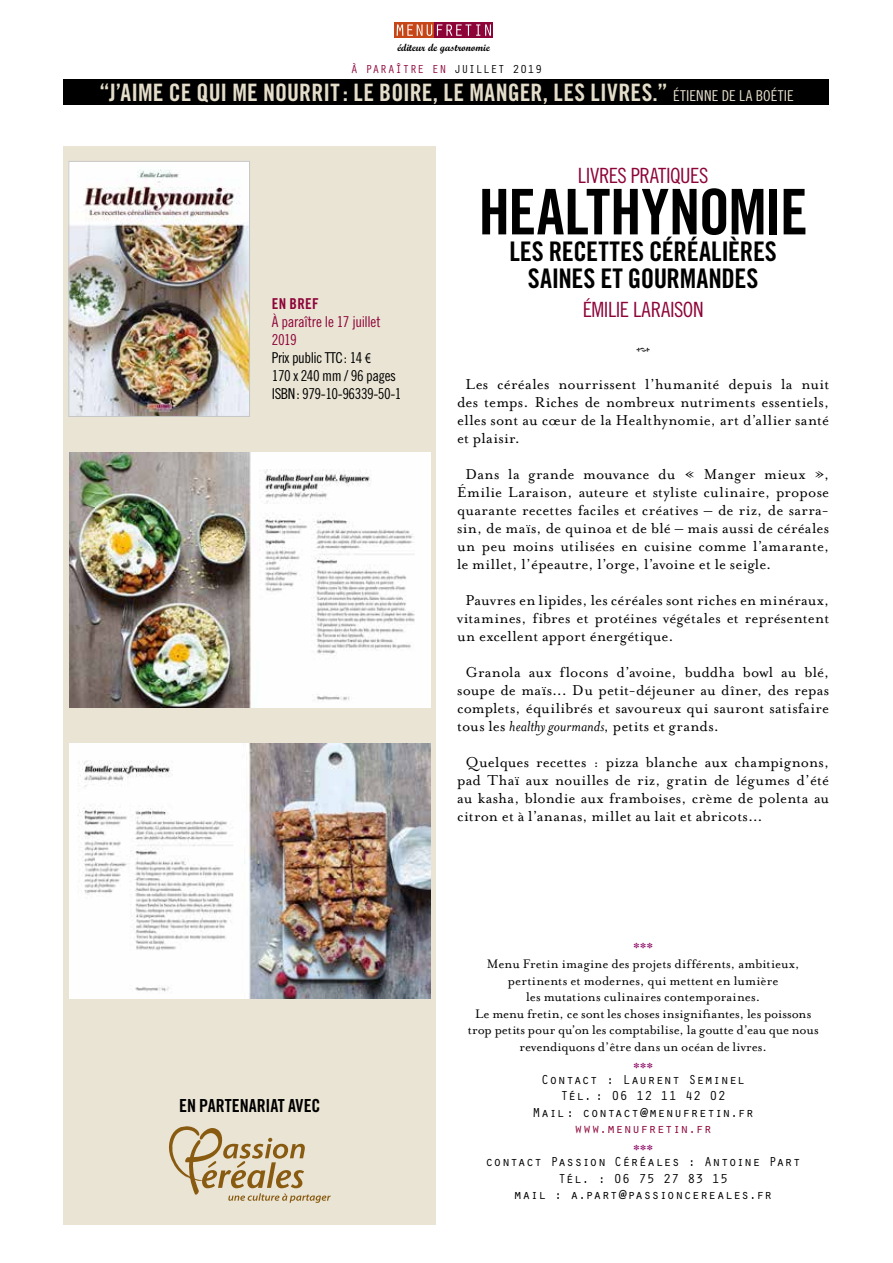
<style>
.page{position:relative;width:893px;height:1263px;background:#fff}
.page>*{position:absolute;margin:0;border:0;box-sizing:border-box;transform-origin:0 0}
.t1{font:63px "Trade Gothic Bold Cond Twenty";letter-spacing:-.025em;color:#000}
.t2{font:27px/27px "Trade Gothic Bold Cond Twenty";letter-spacing:-.01em;color:#000;text-align:center}
.t3{font:24px "Trade Gothic Bold Cond Twenty";letter-spacing:.01em;color:#e4ddca}
.t4{font:21px "Trade Gothic Cond Eighteen";letter-spacing:-.02em;color:#8d0439}
.t5{font:18px "Trade Gothic Bold Cond Twenty";letter-spacing:-.01em;color:#000}
.t6{font:16.5px/18px "Mrs Eaves Roman";letter-spacing:.015em;color:#000;text-align:justify}
.t7{font:15px/18px "Trade Gothic Cond Eighteen";letter-spacing:-.03em;color:#000}
.t8{font:15px "Mrs Eaves Roman";color:#8f0d69}
.t9{font:15px "Trade Gothic Bold Cond Twenty";letter-spacing:.02em;color:#8d0439}
.t10{font:15px "Mrs Eaves Fractions";color:#000}
.t11{font:14.25px/16.5px "Mrs Eaves Roman";letter-spacing:.005em;color:#000;text-align:center}
.t12{font:13.5px/16.5px "Orator";letter-spacing:.005em;color:#000;text-align:center}
.t13{font:13.5px "Orator";letter-spacing:.015em;color:#8d0439}
.t14{font:12px "Orator";letter-spacing:.02em;color:#8d0439}
.t15{font:700 10.5px "Script";color:#000}
.s1{font-family:"Trade Gothic Cond Eighteen";font-size:15px}
.s2{color:#000}
.s3{color:#8d0439}
.s4{font-family:"Myriad Pro"}
.s5{font-family:"Mrs Eaves";font-style:italic}
</style>
<div class="page">
<div style="left:64px;top:146px;width:372px;height:1078px;background:#eae4d4"></div>
<div style="left:394px;top:22px;width:41px;height:16px;background:#c64617"></div>
<div style="left:435px;top:22px;width:58px;height:16px;background:#8d0439"></div>
<svg style="left:397px;top:24px;width:94px;height:12px"></svg>
<div style="left:64px;top:79px;width:765px;height:26px;background:#000"></div>
<img style="left:71px;top:163px;width:177px;height:252px">
<div style="left:69px;top:161px;width:181px;height:256px;border:1px solid #c6c6c6"></div>
<img style="left:69px;top:452px;width:362px;height:256px">
<img style="left:69px;top:743px;width:362px;height:256px">
<svg style="left:169px;top:1126px;width:162px;height:77px"></svg>
<p class="t15" style="left:397px;top:41px;width:94px">éditeur de gastronomie</p>
<h3 class="t3" style="left:99px;top:78px;width:696px">“J’AIME CE QUI ME NOURRIT: LE BOIRE, LE MANGER, LES LIVRES.” <span class="s1">ÉTIENNE DE LA BOÉTIE</span></h3>
<p class="t14" style="left:351px;top:61px;width:193px">À PARAÎTRE EN <span class="s2">JUILLET 2019</span></p>
<p class="t9" style="left:272px;top:294px;width:48px">EN BREF</p>
<p class="t7" style="left:272px;top:312px;width:131px"><span class="s3">À paraître le 17 juillet<br>2019<br></span>Prix public TTC: 14 <span class="s4">€<br></span>170 x 240 mm / 96 pages<br>ISBN: 979-10-96339-50-1</p>
<p class="t5" style="left:179px;top:1095px;width:143px">EN PARTENARIAT AVEC</p>
<p class="t4" style="left:578px;top:163px;width:132px">LIVRES PRATIQUES</p>
<h1 class="t1" style="left:478px;top:174px;width:331px">HEALTHYNOMIE</h1>
<h2 class="t2" style="left:509px;top:238px;width:269px">LES RECETTES CÉRÉALIÈRES<br>SAINES ET GOURMANDES</h2>
<p class="t4" style="left:583px;top:297px;width:122px">ÉMILIE LARAISON</p>
<p class="t10" style="left:636px;top:341px;width:16px">A</p>
<p class="t6" style="left:457px;top:375px;width:374px;text-indent:8px">Les céréales nourrissent l’humanité depuis la nuit des temps. Riches de nombreux nutriments essentiels, elles sont au cœur de la Healthynomie, art d’allier santé et plaisir.</p>
<p class="t6" style="left:457px;top:465px;width:374px;text-indent:8px">Dans la grande mouvance du « Manger mieux », Émilie Laraison, auteure et styliste culinaire, propose quarante recettes faciles et créatives – de riz, de sarra&shy;sin, de maïs, de quinoa et de blé – mais aussi de céréales un peu moins utilisées en cuisine comme l’amarante, le millet, l’épeautre, l’orge, l’avoine et le seigle.</p>
<p class="t6" style="left:457px;top:591px;width:374px;text-indent:8px">Pauvres en lipides, les céréales sont riches en minéraux, vitamines, fibres et protéines végétales et représentent un excellent apport énergétique.</p>
<p class="t6" style="left:457px;top:663px;width:374px;text-indent:8px">Granola aux flocons d’avoine, buddha bowl au blé, soupe de maïs... Du petit-déjeuner au dîner, des repas complets, équilibrés et savoureux qui sauront satisfaire tous les <span class="s5">healthy gourmands</span>, petits et grands.</p>
<p class="t6" style="left:457px;top:753px;width:374px;text-indent:8px">Quelques recettes : pizza blanche aux champignons, pad Thaï aux nouilles de riz, gratin de légumes d’été au kasha, blondie aux framboises, crème de polenta au citron et à l’ananas, millet au lait et abricots...</p>
<p class="t8" style="left:633px;top:939px;width:21px">***</p>
<p class="t11" style="left:468px;top:956px;width:352px">Menu Fretin imagine des projets différents, ambitieux, pertinents et modernes, qui mettent en lumière<br>les mutations culinaires contemporaines.<br>Le menu fretin, ce sont les choses insignifiantes, les poissons trop petits pour qu’on les comptabilise, la goutte d’eau que nous revendiquons d’être dans un océan de livres.</p>
<p class="t8" style="left:633px;top:1059px;width:21px">***</p>
<p class="t12" style="left:532px;top:1070px;width:223px">Contact : Laurent Seminel<br>Tél. : 06 12 11 42 02<br>Mail: contact@menufretin.fr</p>
<p class="t13" style="left:574px;top:1119px;width:139px">www.menufretin.fr</p>
<p class="t8" style="left:633px;top:1141px;width:21px">***</p>
<p class="t12" style="left:485px;top:1153px;width:317px">contact Passion Céréales : Antoine Part<br>Tél. : 06 75 27 83 15<br>mail : a.part@passioncereales.fr</p>
</div>
